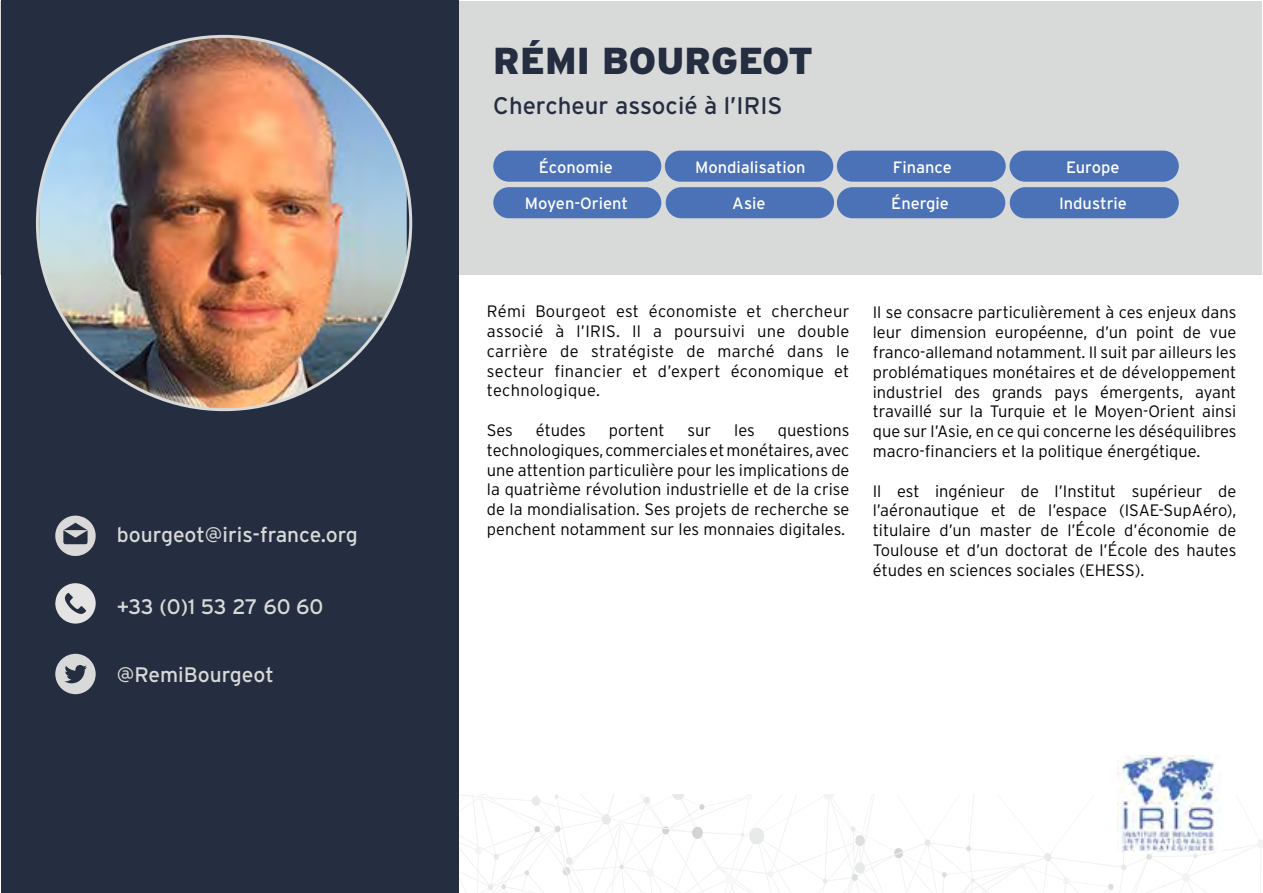
<style>
.page{position:relative;width:1263px;height:893px;background:#fff}
.page>*{position:absolute;margin:0;border:0;box-sizing:border-box;transform-origin:0 0}
.t1{font:900 37.5px "Interstate";color:#252d40}
.t2{font:24px "Interstate";color:#252d40}
.t3{font:21px "Interstate";color:#d8dad9}
.t4{font:21px "Interstate";color:#d9d9d9}
.t5{font:300 16.5px/19.8px "Interstate";color:#020203;text-align:justify}
.t6{font:16.5px "Interstate";color:#fff}
.t7{font:16.35px "Interstate";color:#fff}
</style>
<div class="page">
<div style="left:1px;top:1px;width:1261px;height:273px;background:#d8dad9"></div>
<div style="left:1px;top:0;width:457px;height:892px;background:#252d40"></div>
<svg style="left:459px;top:794px;width:804px;height:99px"></svg>
<img style="left:1117px;top:755px;width:103px;height:96px">
<img style="left:39px;top:36px;width:368px;height:374px">
<div style="left:493px;top:151px;width:168px;height:31px;background:#4b71b6;border-radius:16px"></div>
<div style="left:665px;top:151px;width:168px;height:31px;background:#4b71b6;border-radius:16px"></div>
<div style="left:837px;top:151px;width:169px;height:31px;background:#4b71b6;border-radius:16px"></div>
<div style="left:1009px;top:151px;width:170px;height:31px;background:#4b71b6;border-radius:16px"></div>
<div style="left:493px;top:187px;width:168px;height:31px;background:#4b71b6;border-radius:16px"></div>
<div style="left:666px;top:187px;width:168px;height:31px;background:#4b71b6;border-radius:16px"></div>
<svg style="left:55px;top:583px;width:41px;height:41px"></svg>
<svg style="left:55px;top:516px;width:41px;height:40px"></svg>
<div style="left:1010px;top:187px;width:169px;height:31px;background:#4b71b6;border-radius:16px"></div>
<div style="left:837px;top:187px;width:168px;height:31px;background:#4b71b6;border-radius:16px"></div>
<svg style="left:55px;top:654px;width:41px;height:40px"></svg>
<p class="t3" style="left:117px;top:523px;width:242px">bourgeot@iris-france.org</p>
<p class="t3" style="left:117px;top:594px;width:208px">+33 (0)1 53 27 60 60</p>
<p class="t4" style="left:117px;top:663px;width:158px">@RemiBourgeot</p>
<h1 class="t1" style="left:493px;top:39px;width:322px">RÉMI BOURGEOT</h1>
<h2 class="t2" style="left:493px;top:92px;width:291px">Chercheur associé à l’IRIS</h2>
<p class="t6" style="left:539px;top:158px;width:76px">Économie</p>
<p class="t6" style="left:695px;top:158px;width:112px">Mondialisation</p>
<p class="t6" style="left:893px;top:158px;width:61px">Finance</p>
<p class="t6" style="left:1066px;top:158px;width:55px">Europe</p>
<p class="t7" style="left:525px;top:194px;width:105px">Moyen-Orient</p>
<p class="t6" style="left:732px;top:194px;width:35px">Asie</p>
<p class="t7" style="left:891px;top:194px;width:59px">Énergie</p>
<p class="t7" style="left:1059px;top:194px;width:70px">Industrie</p>
<p class="t5" style="left:487px;top:301px;width:364px">Rémi Bourgeot est économiste et chercheur associé à l’IRIS. Il a poursuivi une double carrière de stratégiste de marché dans le secteur financier et d’expert économique et technologique.</p>
<p class="t5" style="left:487px;top:420px;width:28px">Ses</p>
<p class="t5" style="left:536px;top:420px;width:51px">études</p>
<p class="t5" style="left:609px;top:420px;width:57px">portent</p>
<p class="t5" style="left:687px;top:420px;width:25px">sur</p>
<p class="t5" style="left:734px;top:420px;width:22px">les</p>
<p class="t5" style="left:487px;top:420px;width:364px;text-indent:291px">questions technologiques, commerciales et monétaires, avec une attention particulière pour les implications de la quatrième révolution industrielle et de la crise de la mondialisation. Ses projets de recherche se penchent notamment sur les monnaies digitales.</p>
<p class="t5" style="left:873px;top:302px;width:365px">Il se consacre particulièrement à ces enjeux dans leur dimension européenne, d’un point de vue franco-allemand notamment. Il suit par ailleurs les problématiques monétaires et de développement industriel des grands pays émergents, ayant travaillé sur la Turquie et le Moyen-Orient ainsi que sur l’Asie, en ce qui concerne les déséquilibres macro-financiers et la politique énergétique.</p>
<p class="t5" style="left:873px;top:481px;width:365px">Il est ingénieur de l’Institut supérieur de l’aéronautique et de l’espace (ISAE-SupAéro), titulaire d’un master de l’École d’économie de Toulouse et d’un doctorat de l’École des hautes études en sciences sociales (EHESS).</p>
</div>
